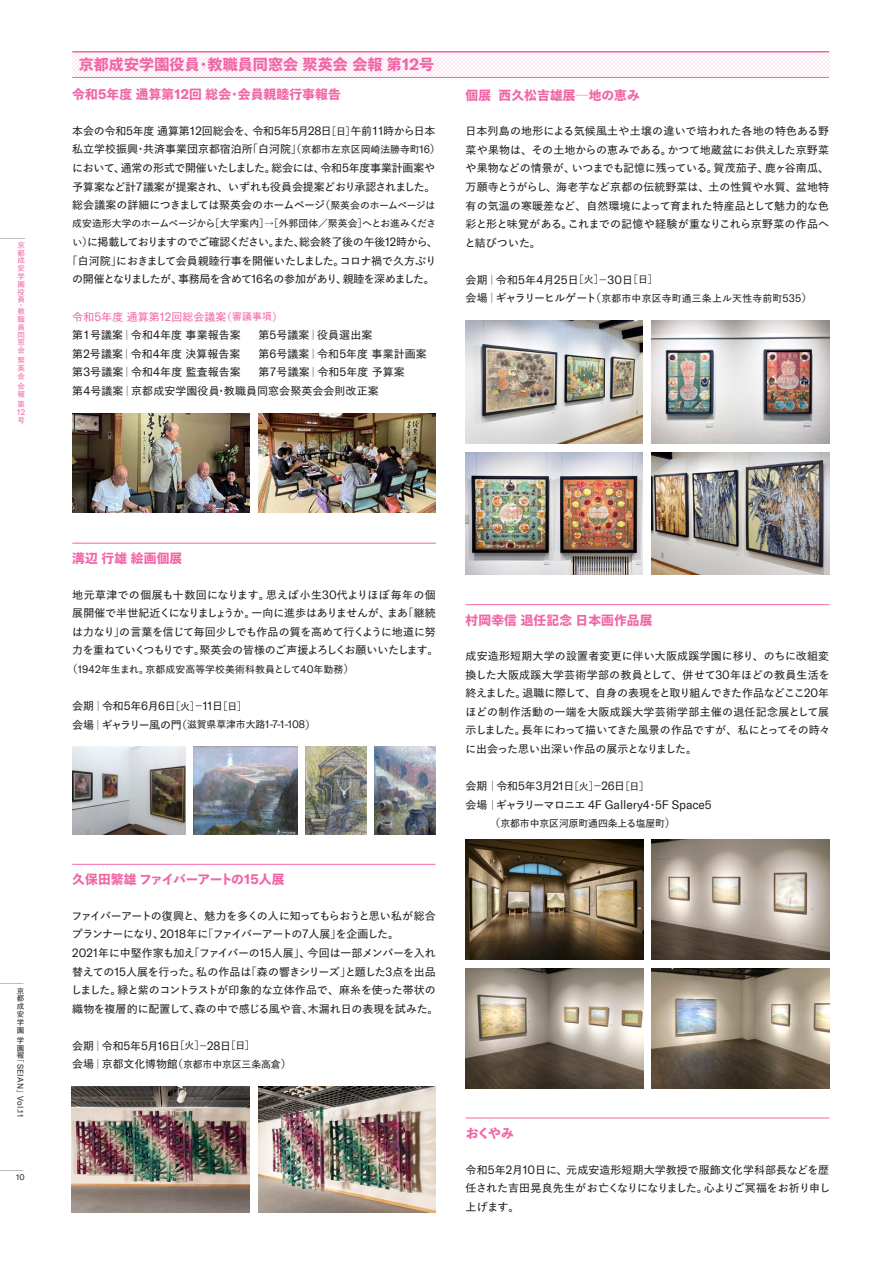
<style>
.page{position:relative;width:893px;height:1263px;background:#fff}
.page>*{position:absolute;margin:0;border:0;box-sizing:border-box;transform-origin:0 0}
.t1{font:15px "Yu Gothic Std E";letter-spacing:.01em;color:#f166a7}
.見出し{font:12.75px "Yu Gothic Std E";letter-spacing:.01em;color:#f166a7}
.見出し-2{font:12.75px "Yu Gothic Std E";letter-spacing:-.03em;color:#f166a7}
.t2{font:12px "GT America";letter-spacing:-.01em;color:#231f20}
.t3{font:10.95px/18.6px "Yu Gothic Std D";letter-spacing:-.015em;color:#231f20}
.t4{font:10.95px/18.6px "Yu Gothic Std D";letter-spacing:.01em;color:#231f20}
.t5{font:10.95px/18.6px "Yu Gothic Std D";letter-spacing:-.04em;color:#231f20;text-align:center}
.t6{font:10.95px/18.6px "Yu Gothic Std D";letter-spacing:-.065em;color:#231f20}
.t7{font:10.95px "Yu Gothic Std D";letter-spacing:-.07em;color:#231f20}
.t8{font:10.95px "Yu Gothic Std D";letter-spacing:.01em;color:#f166a7}
.t9{font:9.9px "Yu Gothic Std D";color:#231f20}
.t10{font:9.9px "Yu Gothic Std D";letter-spacing:.02em;color:#231f20}
.t11{font:8.25px "GT America";letter-spacing:.035em;color:#231f20}
.t12{font:8.25px "GT America";color:#f166a7}
.t13{font:7.5px/7.8px "Yu Gothic Std D";color:#f166a7;text-align:justify}
.t14{font:7.5px/7.6px "Yu Gothic Std D";color:#231f20;text-align:justify;scale:5.5 1}
.t15{font:7.5px/7.8px "Yu Gothic Std D";color:#231f20;text-align:justify}
.s1{font-family:"GT America";font-weight:700;font-size:16.5px}
.s2{font-family:"GT America";font-weight:700;font-size:14.1px}
.s3{font-family:"GT America";font-size:12px}
.s4{font-size:9.9px}
.s5{font-family:"GT America";font-size:10.8px}
.s6{font-size:10.95px}
.s7{font-family:"Yu Gothic Std D";font-size:10.95px}
</style>
<div class="page">
<div style="left:72px;top:52px;width:757px;height:25px;background:#fce8f2"></div>
<hr style="left:72px;top:77px;width:757px;height:1px;background:#f166a7">
<hr style="left:72px;top:51px;width:757px;height:2px;background:#f166a7">
<hr style="left:72px;top:864px;width:363px;height:1px;background:#f166a7">
<hr style="left:466px;top:604px;width:363px;height:1px;background:#f166a7">
<hr style="left:72px;top:543px;width:364px;height:1px;background:#f166a7">
<hr style="left:466px;top:1118px;width:363px;height:1px;background:#f166a7">
<img style="left:72px;top:413px;width:178px;height:100px">
<img style="left:258px;top:413px;width:178px;height:100px">
<img style="left:72px;top:1086px;width:178px;height:126px">
<img style="left:258px;top:1086px;width:178px;height:127px">
<img style="left:466px;top:321px;width:177px;height:122px">
<img style="left:466px;top:452px;width:177px;height:123px">
<img style="left:652px;top:321px;width:177px;height:122px">
<img style="left:652px;top:452px;width:177px;height:123px">
<img style="left:466px;top:840px;width:177px;height:119px">
<img style="left:652px;top:839px;width:177px;height:120px">
<img style="left:652px;top:968px;width:177px;height:120px">
<img style="left:465px;top:968px;width:178px;height:120px">
<img style="left:305px;top:747px;width:61px;height:87px">
<img style="left:72px;top:747px;width:114px;height:87px">
<img style="left:375px;top:747px;width:61px;height:87px">
<img style="left:194px;top:747px;width:103px;height:87px">
<p class="t13" style="left:17px;top:241px;width:9px">京都成安学園役員</p>
<p class="t13" style="left:17px;top:302px;width:9px;line-height:6px">・教</p>
<p class="t13" style="left:17px;top:315px;width:9px">職員同窓会</p>
<p class="t13" style="left:17px;top:356px;width:9px">聚英会</p>
<p class="t13" style="left:17px;top:382px;width:9px">会報</p>
<p class="t13" style="left:17px;top:400px;width:9px">第</p>
<p class="t12" style="left:17px;top:407px;width:10px">12</p>
<p class="t13" style="left:17px;top:416px;width:9px">号</p>
<p class="t1" style="left:79px;top:53px;width:357px">京都成安学園役員・教職員同窓会聚英会会報第<span class="s1">12</span>号</p>
<p class="見出し" style="left:72px;top:85px;width:270px">令和<span class="s2">5</span>年度通算第<span class="s2">12</span>回総会・会員親睦行事報告</p>
<p class="t3" style="left:72px;top:121px;width:370px">本会の令和<span class="s3">5</span>年度通算第<span class="s3">12</span>回総会を、令和<span class="s3">5</span>年<span class="s3">5</span>月<span class="s3">28</span>日<span class="s4">［日］</span>午前<span class="s3">11</span>時から日本私立学校振興・共済事業団京都宿泊所「白河院」（<span class="s4">京都市左京区岡崎法勝寺町</span><span class="s5">16</span>）において、通常の形式で開催いたしました。総会には、令和<span class="s3">5</span>年度事業計画案や予算案など計<span class="s3">7</span>議案が提案され、いずれも役員会提案どおり承認されました。総会議案の詳細につきましては聚英会のホームページ（<span class="s4">聚英会のホームページは</span></p>
<p class="t9" style="left:72px;top:216px;width:366px">成安造形大学のホームページから［大学案内］→［外郭団体／聚英会］へとお進みくださ</p>
<p class="t5" style="left:67px;top:232px;width:373px"><span class="s4">い</span>）に掲載しておりますのでご確認ください。また、総会終了後の午後<span class="s3">12</span>時から、「白河院」におきまして会員親睦行事を開催いたしました。コロナ禍で久方ぶりの開催となりましたが、事務局を含めて<span class="s3">16</span>名の参加があり、親睦を深めました。</p>
<p class="t8" style="left:72px;top:308px;width:212px">令和<span class="s3">5</span>年度通算第<span class="s3">12</span>回総会議案（<span class="s4">審議事項</span>）</p>
<p class="t4" style="left:72px;top:325px;width:170px">第<span class="s3">1</span>号議案｜令和<span class="s3">4</span>年度事業報告案</p>
<p class="t4" style="left:72px;top:344px;width:170px">第<span class="s3">2</span>号議案｜令和<span class="s3">4</span>年度決算報告案</p>
<p class="t4" style="left:72px;top:362px;width:170px">第<span class="s3">3</span>号議案｜令和<span class="s3">4</span>年度監査報告案</p>
<p class="t4" style="left:72px;top:381px;width:308px">第<span class="s3">4</span>号議案｜京都成安学園役員・教職員同窓会聚英会会則改正案</p>
<p class="t4" style="left:258px;top:325px;width:115px">第<span class="s3">5</span>号議案｜役員選出案</p>
<p class="t4" style="left:258px;top:344px;width:170px">第<span class="s3">6</span>号議案｜令和<span class="s3">5</span>年度事業計画案</p>
<p class="t4" style="left:258px;top:363px;width:148px">第<span class="s3">7</span>号議案｜令和<span class="s3">5</span>年度予算案</p>
<p class="見出し" style="left:466px;top:85px;width:176px">個展 西久松吉雄展─地の恵み</p>
<p class="t3" style="left:465px;top:121px;width:366px;text-align:justify">日本列島の地形による気候風土や土壌の違いで培われた各地の特色ある野菜や果物は、その土地からの恵みである。かつて地蔵盆にお供えした京野菜や果物などの情景が、いつまでも記憶に残っている。賀茂茄子、鹿ヶ谷南瓜、万願寺とうがらし、海老芋など京都の伝統野菜は、土の性質や水質、盆地特有の気温の寒暖差など、自然環境によって育まれた特産品として魅力的な色彩と形と味覚がある。これまでの記憶や経験が重なりこれら京野菜の作品へと結びついた。</p>
<p class="t3" style="left:466px;top:270px;width:194px">会期｜令和<span class="s3">5</span>年<span class="s3">4</span>月<span class="s3">25</span>日<span class="s4">［火］</span>－<span class="s3">30</span>日<span class="s4">［日］</span></p>
<p class="t10" style="left:466px;top:291px;width:348px"><span class="s6">会場｜ギャラリーヒルゲート（</span>京都市中京区寺町通三条上ル天性寺前町<span class="s5">535</span><span class="s6">）</span></p>
<p class="t14" style="left:17px;top:979px;width:3px;text-indent:-32px">｜京都成安学園</p>
<p class="t15" style="left:17px;top:1036px;width:9px">学園報</p>
<p class="t15" style="left:17px;top:1055px;width:9px">「</p>
<p class="t11" style="left:25px;top:1064px;width:27px;rotate:90deg">SEIAN</p>
<p class="t15" style="left:17px;top:1089px;width:8px">」</p>
<p class="t11" style="left:25px;top:1096px;width:23px;rotate:90deg">Vol.11</p>
<p class="t14" style="left:-15px;top:1166px;width:9px">｜</p>
<p class="t11" style="left:16px;top:1172px;width:10px">10</p>
<p class="見出し" style="left:72px;top:549px;width:112px">溝辺行雄絵画個展</p>
<p class="t3" style="left:72px;top:585px;width:368px">地元草津での個展も十数回になります。思えば小生<span class="s3">30</span>代よりほぼ毎年の個展開催で半世紀近くになりましょうか。一向に進歩はありませんが、まあ「継続は力なり」の言葉を信じて毎回少しでも作品の質を高めて行くように地道に努力を重ねていくつもりです。聚英会の皆様のご声援よろしくお願いいたします。</p>
<p class="t9" style="left:67px;top:662px;width:289px"><span class="s6">（</span><span class="s5">1942</span>年生まれ。京都成安高等学校美術科教員として<span class="s5">40</span>年勤務<span class="s6">）</span></p>
<p class="t3" style="left:72px;top:696px;width:176px">会期｜令和<span class="s3">5</span>年<span class="s3">6</span>月<span class="s3">6</span>日<span class="s4">［火］</span>－<span class="s3">11</span>日<span class="s4">［日］</span></p>
<p class="t7" style="left:72px;top:716px;width:245px">会場｜ギャラリー風の門（<span class="s4">滋賀県草津市大路</span><span class="s5">1-7-1-108</span>）</p>
<p class="見出し-2" style="left:72px;top:870px;width:214px">久保田繁雄ファイバーアートの<span class="s2">15</span>人展</p>
<p class="t6" style="left:72px;top:906px;width:366px">ファイバーアートの復興と、魅力を多くの人に知ってもらおうと思い私が総合プランナーになり、<span class="s3">2018</span>年に「ファイバーアートの<span class="s3">7</span>人展」を企画した。</p>
<p class="t3" style="left:71px;top:943px;width:369px"><span class="s3">2021</span>年に中堅作家も加え「ファイバーの<span class="s3">15</span>人展」、今回は一部メンバーを入れ替えての<span class="s3">15</span>人展を行った。私の作品は「森の響きシリーズ」と題した<span class="s3">3</span>点を出品しました。緑と紫のコントラストが印象的な立体作品で、麻糸を使った帯状の織物を複層的に配置して、森の中で感じる風や音、木漏れ日の表現を試みた。</p>
<p class="t3" style="left:72px;top:1036px;width:184px">会期｜令和<span class="s3">5</span>年<span class="s3">5</span>月<span class="s3">16</span>日<span class="s4">［火］</span>－<span class="s3">28</span>日<span class="s4">［日］</span></p>
<p class="t3" style="left:72px;top:1054px;width:221px">会場｜京都文化博物館（<span class="s4">京都市中京区三条高倉</span>）</p>
<p class="見出し" style="left:466px;top:610px;width:188px">村岡幸信退任記念日本画作品展</p>
<p class="t4" style="left:466px;top:646px;width:366px">成安造形短期大学の設置者変更に伴い大阪成蹊学園に移り、のちに改組変換した大阪成蹊大学芸術学部の教員として、併せて<span class="s3">30</span>年ほどの教員生活を終えました。退職に際して、自身の表現をと取り組んできた作品などここ<span class="s3">20</span>年ほどの制作活動の一端を大阪成蹊大学芸術学部主催の退任記念展として展示しました。長年にわって描いてきた風景の作品ですが、私にとってその時々に出会った思い出深い作品の展示となりました。</p>
<p class="t3" style="left:466px;top:776px;width:185px">会期｜令和<span class="s3">5</span>年<span class="s3">3</span>月<span class="s3">21</span>日<span class="s4">［火］</span>－<span class="s3">26</span>日<span class="s4">［日］</span></p>
<p class="t2" style="left:466px;top:797px;width:248px"><span class="s7">会場｜ギャラリーマロニエ</span> 4F Gallery4<span class="s7">・</span>5F Space5</p>
<p class="t9" style="left:466px;top:816px;width:212px"><span class="s6">　　 （</span>京都市中京区河原町通四条上る塩屋町<span class="s6">）</span></p>
<p class="見出し" style="left:466px;top:1123px;width:50px">おくやみ</p>
<p class="t3" style="left:466px;top:1159px;width:366px;text-align:justify">令和<span class="s3">5</span>年<span class="s3">2</span>月<span class="s3">10</span>日に、元成安造形短期大学教授で服飾文化学科部長などを歴任された吉田晃良先生がお亡くなりになりました。心よりご冥福をお祈り申し上げます。</p>
</div>
